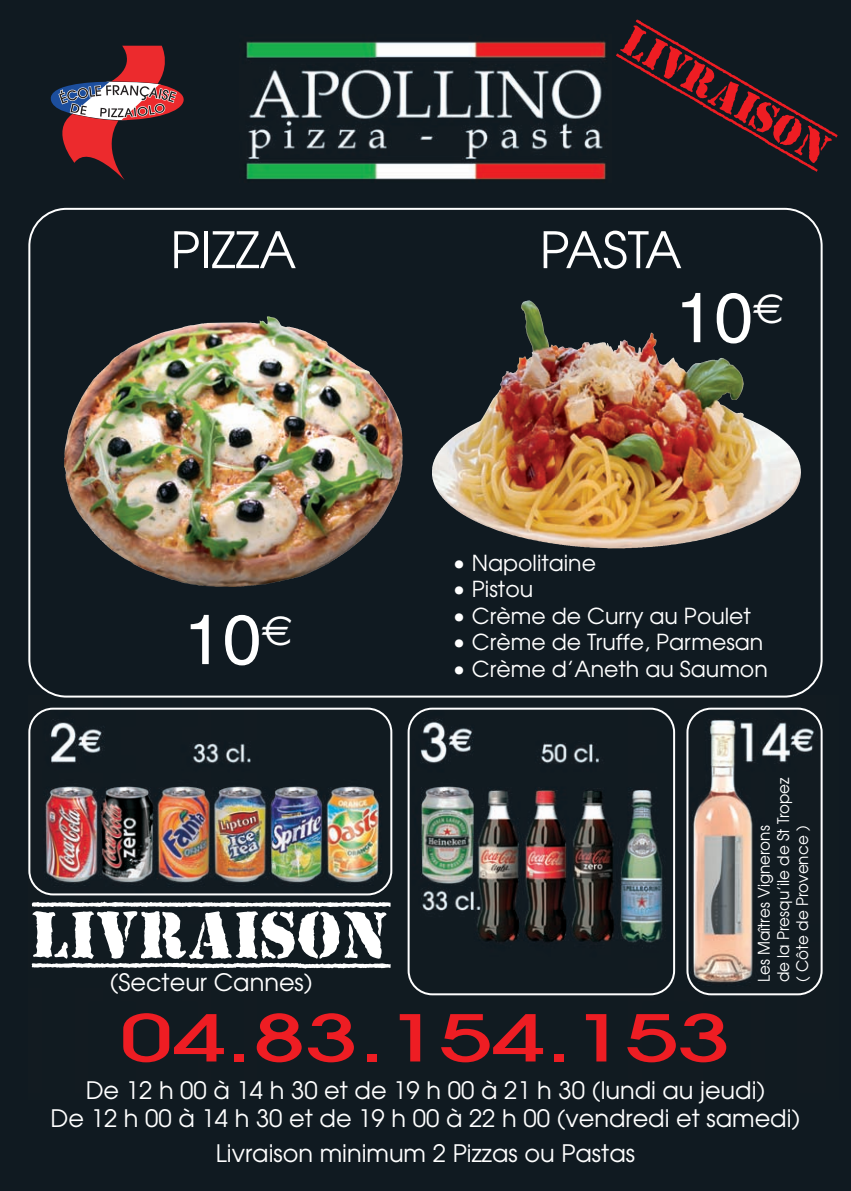
<style>
.page{position:relative;width:851px;height:1191px;background:#fff}
.page>*{position:absolute;margin:0;border:0;box-sizing:border-box;transform-origin:0 0}
.t1{font:70px "Helvetica";color:#fff}
.t2{font:700 68px "Top Secret";color:#fff}
.t3{font:500 64px "Avant Garde";color:#ee1d23;scale:1.5 1}
.t4{font:50px "Avant Garde";color:#fff}
.t5{font:700 44px "Top Secret";color:#ee1d23}
.t6{font:24px/28px "Avant Garde";color:#fff;text-align:center}
.t7{font:22px "Avant Garde";color:#fff}
.t8{font:16px/19.2px "Avant Garde";color:#fff;scale:.95 1}
</style>
<div class="page">
<div style="left:0;top:0;width:850px;height:1191px;background:#101a21"></div>
<img style="left:49px;top:697px;width:774px;height:299px">
<img style="left:246px;top:41px;width:360px;height:139px">
<img style="left:28px;top:208px;width:794px;height:489px">
<img style="left:28px;top:707px;width:364px;height:188px">
<img style="left:407px;top:707px;width:268px;height:288px">
<svg style="left:686px;top:707px;width:136px;height:288px"></svg>
<img style="left:259px;top:316px;width:86px;height:41px">
<img style="left:550px;top:340px;width:95px;height:13px">
<svg style="left:51px;top:46px;width:133px;height:134px"></svg>
<h3 class="t5" style="left:639px;top:16px;width:233px;rotate:30deg">LIVRAISON</h3>
<h3 class="t4" style="left:170px;top:222px;width:127px">PIZZA</h3>
<h3 class="t4" style="left:539px;top:222px;width:143px">PASTA</h3>
<h1 class="t1" style="left:675px;top:292px;width:111px">10<sup>€</sup></h1>
<h1 class="t1" style="left:183px;top:614px;width:111px">10<sup>€</sup></h1>
<h2 class="t2" style="left:32px;top:895px;width:359px">LIVRAISON</h2>
<p class="t6" style="left:110px;top:968px;width:204px">(Secteur Cannes)</p>
<p class="t7" style="left:452px;top:550px;width:145px">• Napolitaine</p>
<p class="t7" style="left:452px;top:577px;width:82px">• Pistou</p>
<p class="t7" style="left:452px;top:603px;width:300px">• Crème de Curry au Poulet</p>
<p class="t7" style="left:452px;top:629px;width:312px">• Crème de Truffe, Parmesan</p>
<p class="t7" style="left:452px;top:656px;width:317px">• Crème d’Aneth au Saumon</p>
<p class="t8" style="left:754px;top:982px;width:217px;rotate:-90deg">Les Maîtres Vignerons<br>de la Presqu’ile de St Tropez ( Côte de Provence )</p>
<h3 class="t3" style="left:120px;top:1014px;width:409px">04.83.154.153</h3>
<p class="t6" style="left:51px;top:1077px;width:751px">De 12 h 00 à 14 h 30 et de 19 h 00 à 21 h 30 (lundi au jeudi)<br>De 12 h 00 à 14 h 30 et de 19 h 00 à 22 h 00 (vendredi et samedi)</p>
<p class="t6" style="left:216px;top:1140px;width:420px">Livraison minimum 2 Pizzas ou Pastas</p>
</div>
